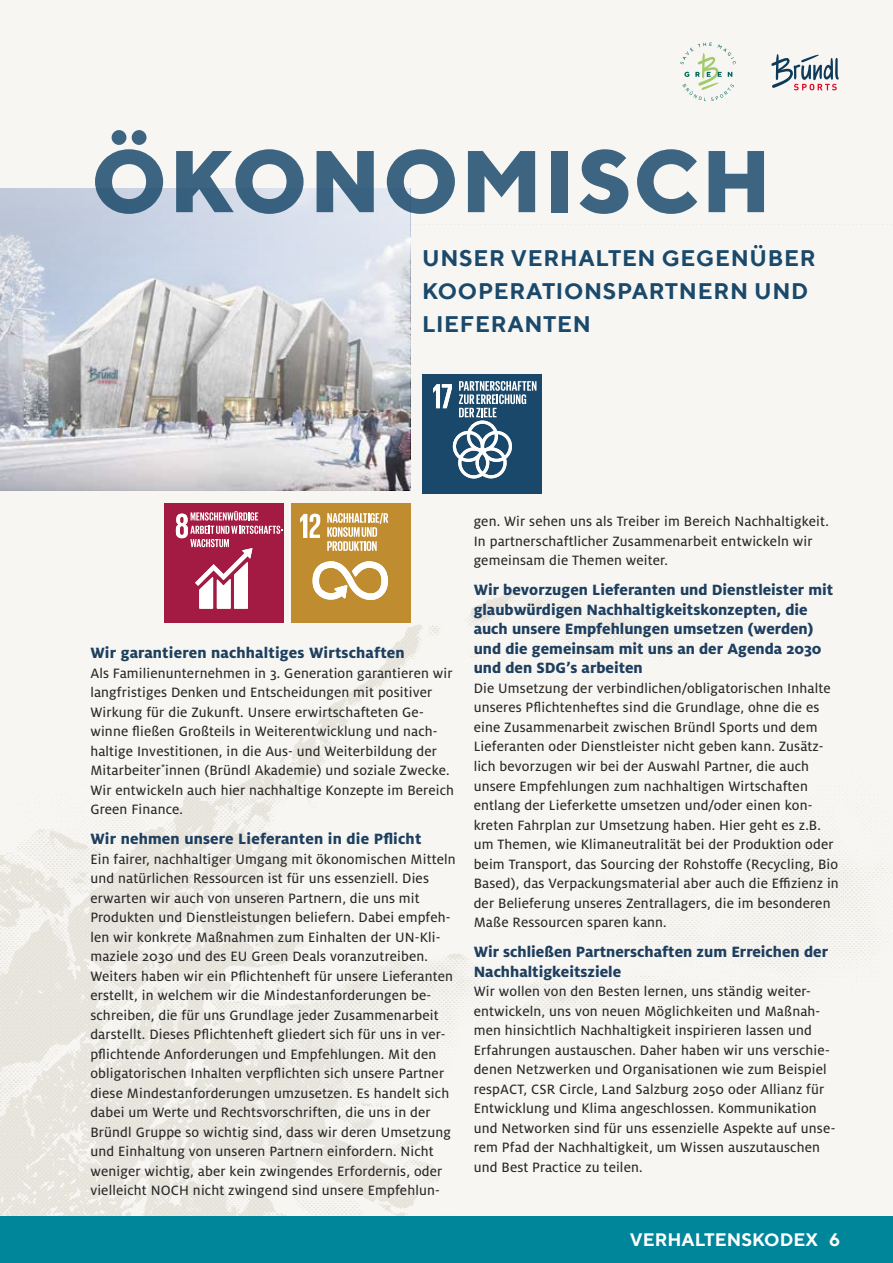
<style>
.page{position:relative;width:893px;height:1263px;background:#fff}
.page>*{position:absolute;margin:0;border:0;box-sizing:border-box;transform-origin:0 0}
.t1{font:800 87.3px "TT Norms";letter-spacing:.03em;color:#1a496b}
.t2{font:700 22.5px/33px "TT Norms";letter-spacing:.03em;color:#1a496b}
.t3{font:700 18px "TT Norms";color:#fff}
.t4{font:800 16.5px/19.5px "Milo Pro";color:#1e3f5f}
.t5{font:15px/19.5px "Milo Pro Text";letter-spacing:.01em;color:#282827}
</style>
<div class="page">
<div style="left:0;top:0;width:893px;height:224px;background:#f7f6f3"></div>
<img style="left:0;top:224px;width:893px;height:992px">
<div style="left:0;top:1216px;width:893px;height:47px;background:#00869a"></div>
<svg style="left:0;top:188px;width:410px;height:302px;background:#c7cad0"></svg>
<div style="left:165px;top:504px;width:119px;height:119px;background:#a31b43"></div>
<svg style="left:176px;top:511px;width:107px;height:98px"></svg>
<div style="left:291px;top:504px;width:119px;height:119px;background:#bf8c2f"></div>
<svg style="left:300px;top:513px;width:89px;height:87px"></svg>
<div style="left:422px;top:374px;width:119px;height:119px;background:#1a486a"></div>
<svg style="left:433px;top:381px;width:103px;height:97px"></svg>
<svg style="left:771px;top:54px;width:68px;height:36px"></svg>
<svg style="left:680px;top:43px;width:56px;height:58px"></svg>
<h1 class="t1" style="left:92px;top:125px;width:681px">ÖKONOMISCH</h1>
<h2 class="t2" style="left:422px;top:241px;width:395px">UNSER VERHALTEN GEGENÜBER<br>KOOPERATIONSPARTNERN UND<br>LIEFERANTEN</h2>
<p class="t4" style="left:90px;top:643px;width:316px">Wir garantieren nachhaltiges Wirtschaften</p>
<p class="t5" style="left:90px;top:663px;width:365px">Als Familienunternehmen in 3. Generation garantieren wir langfristiges Denken und Entscheidungen mit positiver Wirkung für die Zukunft. Unsere erwirtschafteten Ge&shy;winne fließen Großteils in Weiterentwicklung und nach&shy;haltige Investitionen, in die Aus- und Weiterbildung der Mitarbeiter<sup>*</sup>innen (Bründl Akademie) und soziale Zwecke.<br>Wir entwickeln auch hier nachhaltige Konzepte im Bereich Green Finance.</p>
<p class="t4" style="left:90px;top:829px;width:333px">Wir nehmen unsere Lieferanten in die Pflicht</p>
<p class="t5" style="left:90px;top:849px;width:367px">Ein fairer, nachhaltiger Umgang mit ökonomischen Mitteln und natürlichen Ressourcen ist für uns essenziell. Dies erwarten wir auch von unseren Partnern, die uns mit Produkten und Dienstleistungen beliefern. Dabei empfeh&shy;len wir konkrete Maßnahmen zum Einhalten der UN-Kli&shy;maziele 2030 und des EU Green Deals voranzutreiben.<br>Weiters haben wir ein Pflichtenheft für unsere Lieferanten erstellt, in welchem wir die Mindestanforderungen be&shy;schreiben, die für uns Grundlage jeder Zusammenarbeit darstellt. Dieses Pflichtenheft gliedert sich für uns in ver&shy;pflichtende Anforderungen und Empfehlungen. Mit den obligatorischen Inhalten verpflichten sich unsere Partner diese Mindestanforderungen umzusetzen. Es handelt sich dabei um Werte und Rechtsvorschriften, die uns in der Bründl Gruppe so wichtig sind, dass wir deren Umsetzung und Einhaltung von unseren Partnern einfordern. Nicht weniger wichtig, aber kein zwingendes Erfordernis, oder vielleicht NOCH nicht zwingend sind unsere Empfehlun-</p>
<p class="t5" style="left:474px;top:512px;width:357px">gen. Wir sehen uns als Treiber im Bereich Nachhaltigkeit.<br>In partnerschaftlicher Zusammenarbeit entwickeln wir gemeinsam die Themen weiter.</p>
<p class="t4" style="left:474px;top:580px;width:361px">Wir bevorzugen Lieferanten und Dienstleister mit glaubwürdigen Nachhaltigkeitskonzepten, die auch unsere Empfehlungen umsetzen (werden) und die gemeinsam mit uns an der Agenda 2030 und den SDG’s arbeiten</p>
<p class="t5" style="left:474px;top:679px;width:367px">Die Umsetzung der verbindlichen/obligatorischen Inhalte unseres Pflichtenheftes sind die Grundlage, ohne die es eine Zusammenarbeit zwischen Bründl Sports und dem Lieferanten oder Dienstleister nicht geben kann. Zusätz&shy;lich bevorzugen wir bei der Auswahl Partner, die auch unsere Empfehlungen zum nachhaltigen Wirtschaften entlang der Lieferkette umsetzen und/oder einen kon&shy;kreten Fahrplan zur Umsetzung haben. Hier geht es z.B. um Themen, wie Klimaneutralität bei der Produktion oder beim Transport, das Sourcing der Rohstoffe (Recycling, Bio Based), das Verpackungsmaterial aber auch die Effizienz in der Belieferung unseres Zentrallagers, die im besonderen Maße Ressourcen sparen kann.</p>
<p class="t4" style="left:474px;top:942px;width:356px">Wir schließen Partnerschaften zum Erreichen der<br>Nachhaltigkeitsziele</p>
<p class="t5" style="left:474px;top:982px;width:363px">Wir wollen von den Besten lernen, uns ständig weiter&shy;entwickeln, uns von neuen Möglichkeiten und Maßnah&shy;men hinsichtlich Nachhaltigkeit inspirieren lassen und Erfahrungen austauschen. Daher haben wir uns verschie&shy;denen Netzwerken und Organisationen wie zum Beispiel respACT, CSR Circle, Land Salzburg 2050 oder Allianz für Entwicklung und Klima angeschlossen. Kommunikation und Networken sind für uns essenzielle Aspekte auf unse&shy;rem Pfad der Nachhaltigkeit, um Wissen auszutauschen und Best Practice zu teilen.</p>
<p class="t3" style="left:630px;top:1228px;width:212px">VERHALTENSKODEX 6</p>
</div>
